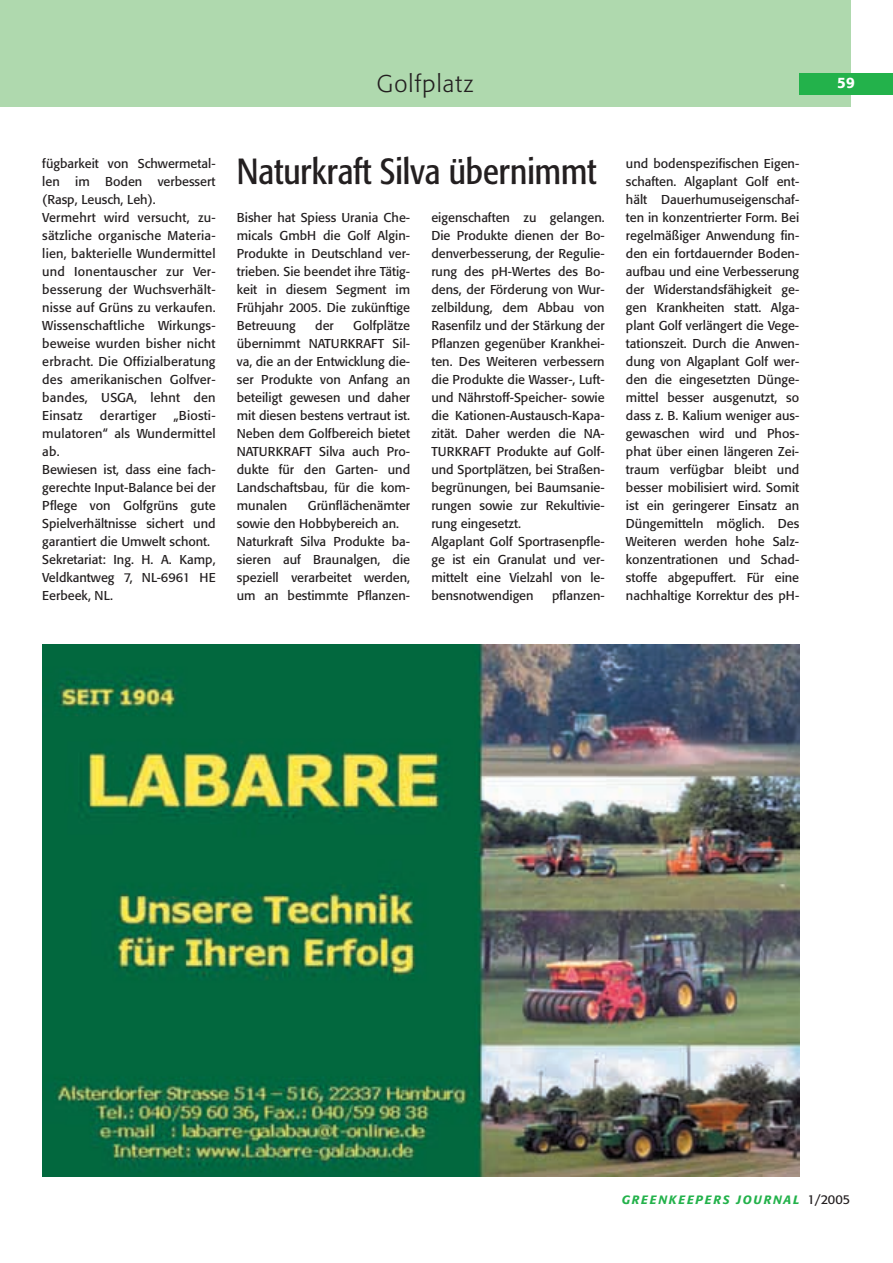
<style>
.page{position:relative;width:893px;height:1263px;background:#fff}
.page>*{position:absolute;margin:0;border:0;box-sizing:border-box;transform-origin:0 0}
.t1{font:36px "Formata Condensed BQ";color:#231f20}
.t2{font:300 24px "Formata";letter-spacing:.05em;color:#231f20}
.t3{font:500 15px "Formata";color:#fff}
.t4{font:12.75px/18px "Formata";color:#231f20}
.t5{font:italic 500 12px "Formata";letter-spacing:.15em;color:#23b24b}
.s1{font-weight:400;font-style:normal;font-size:12.75px;color:#231f20}
</style>
<div class="page">
<div style="left:0;top:0;width:850px;height:107px;background:#afd9ae"></div>
<div style="left:799px;top:73px;width:94px;height:21px;background:#23b24b"></div>
<img style="left:42px;top:644px;width:757px;height:532px">
<h2 class="t2" style="left:377px;top:73px;width:98px">Golfplatz</h2>
<p class="t3" style="left:837px;top:76px;width:19px">59</p>
<p class="t4" style="left:42px;top:155px;width:175px">fügbarkeit von Schwermetal&shy;len im Boden verbessert (Rasp, Leusch, Leh).<br>Vermehrt wird versucht, zu&shy;sätzliche organische Materia&shy;lien, bakterielle Wundermittel und Ionentauscher zur Ver&shy;besserung der Wuchsverhält&shy;nisse auf Grüns zu verkaufen.<br>Wissenschaftliche Wirkungs&shy;beweise wurden bisher nicht erbracht. Die Offizialberatung des amerikanischen Golfver&shy;bandes, USGA, lehnt den<br>Einsatz</p>
<p class="t4" style="left:100px;top:407px;width:58px">derartiger</p>
<p class="t4" style="left:42px;top:407px;width:175px;text-indent:131px">„Biosti&shy;mulatoren“ als Wundermittel ab.<br>Bewiesen ist, dass eine fach&shy;gerechte Input-Balance bei der<br>Pflege von Golfgrüns gute<br>Spielverhältnisse sichert und garantiert die Umwelt schont.<br>Sekretariat: Ing. H. A. Kamp,<br>Veldkantweg 7, NL-6961 HE<br>Eerbeek, NL.</p>
<h1 class="t1" style="left:237px;top:156px;width:361px">Naturkraft Silva übernimmt</h1>
<p class="t4" style="left:237px;top:209px;width:175px;text-align:justify">Bisher hat Spiess Urania Che&shy;micals GmbH die Golf Algin-Produkte in Deutschland ver&shy;trieben. Sie beendet ihre Tätig&shy;keit in diesem Segment im Frühjahr 2005. Die zukünftige Betreuung</p>
<p class="t4" style="left:431px;top:209px;width:175px">eigenschaften zu gelangen.<br>Die Produkte dienen der Bo&shy;denverbesserung, der Regulie&shy;rung des pH-Wertes des Bo&shy;dens, der Förderung von Wur&shy;zelbildung, dem Abbau von<br>Rasenfilz und der Stärkung der<br>Pflanzen gegenüber Krankhei&shy;ten. Des Weiteren verbessern die Produkte die Wasser-, Luft&shy;und Nährstoff-Speicher- sowie die Kationen-Austausch-Kapa&shy;zität. Daher werden die NA-<br>TURKRAFT Produkte auf Golf&shy;und Sportplätzen, bei Straßen&shy;begrünungen, bei Baumsanie&shy;rungen sowie zur Rekultivie&shy;rung eingesetzt.<br>Algaplant Golf Sportrasenpfle&shy;ge ist ein Granulat und ver&shy;mittelt eine Vielzahl von le&shy;bensnotwendigen</p>
<p class="t4" style="left:237px;top:317px;width:175px;text-align:justify;text-indent:116px">Golfplätze übernimmt NATURKRAFT Sil&shy;va, die an der Entwicklung die&shy;ser Produkte von Anfang an beteiligt gewesen und daher mit diesen bestens vertraut ist.<br>Neben dem Golfbereich bietet NATURKRAFT Silva auch Pro&shy;dukte für den Garten- und Landschaftsbau, für die kom&shy;munalen</p>
<p class="t4" style="left:315px;top:317px;width:20px">der</p>
<p class="t4" style="left:237px;top:497px;width:175px;text-indent:71px">Grünflächenämter sowie den Hobbybereich an.<br>Naturkraft Silva Produkte ba&shy;sieren auf Braunalgen, die speziell verarbeitet werden, um an bestimmte Pflanzen-</p>
<p class="t4" style="left:552px;top:587px;width:54px">pflanzen-</p>
<p class="t4" style="left:626px;top:155px;width:175px;text-align:justify">und bodenspezifischen Eigen&shy;schaften. Algaplant Golf ent&shy;hält Dauerhumuseigenschaf&shy;ten in konzentrierter Form. Bei regelmäßiger Anwendung fin&shy;den ein fortdauernder Boden&shy;aufbau und eine Verbesserung der Widerstandsfähigkeit ge&shy;gen Krankheiten statt. Alga&shy;plant Golf verlängert die Vege&shy;tationszeit. Durch die Anwen&shy;dung von Algaplant Golf wer&shy;den die eingesetzten Dünge&shy;mittel besser ausgenutzt, so dass z. B. Kalium weniger aus&shy;gewaschen wird und Phos&shy;phat über einen längeren Zei&shy;traum verfügbar bleibt und besser mobilisiert wird. Somit ist ein geringerer Einsatz an Düngemitteln möglich. Des Weiteren werden hohe Salz&shy;konzentrationen und Schad&shy;stoffe abgepuffert. Für eine nachhaltige Korrektur des pH-</p>
<p class="t5" style="left:622px;top:1194px;width:230px">GREENKEEPERS JOURNAL <span class="s1">1/2005</span></p>
</div>
